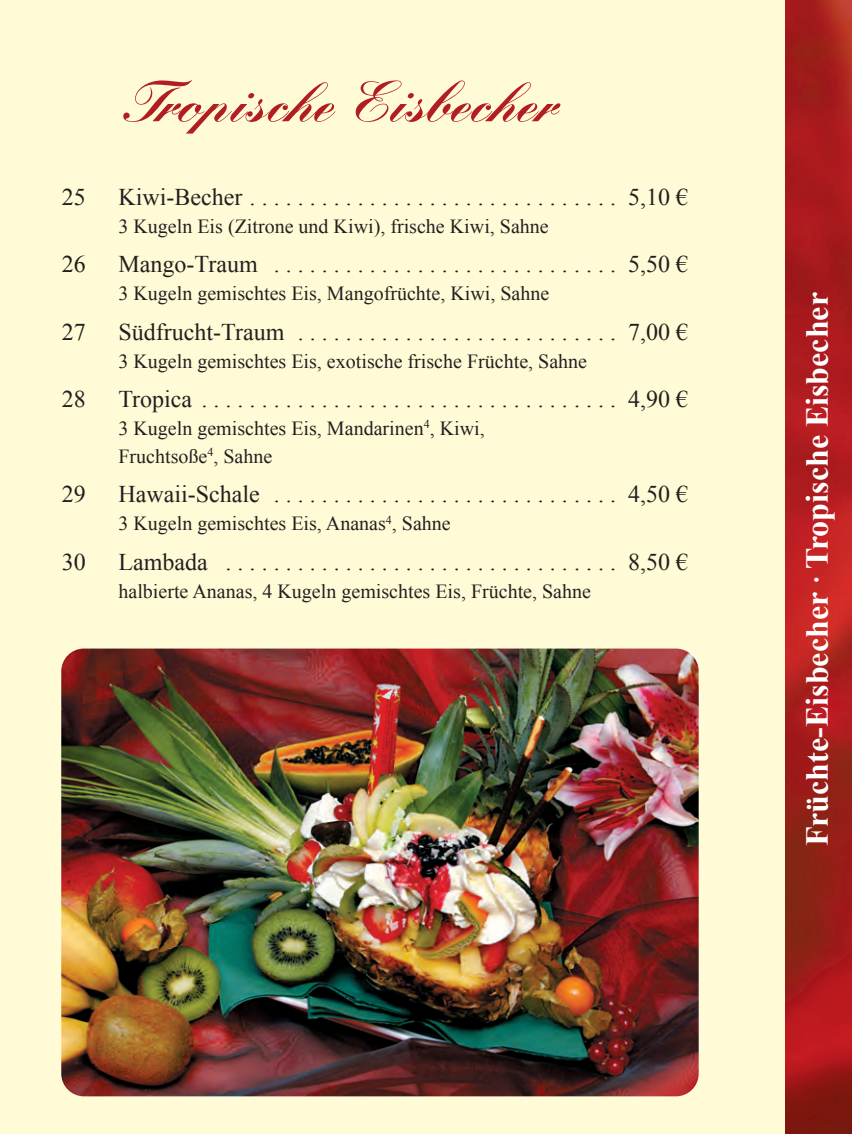
<style>
.page{position:relative;width:852px;height:1134px;background:#fff}
.page>*{position:absolute;margin:0;border:0;box-sizing:border-box;transform-origin:0 0}
.t1{font:900 56px "Kuenstler Script";color:#b21d22}
.t2{font:700 32px "Times New Roman";color:#fff}
.t3{font:24px "Times New Roman";color:#231f20}
.t4{font:20px/28px "Times New Roman";color:#231f20}
</style>
<div class="page">
<div style="left:0;top:0;width:851px;height:1134px;background:#fffbd6"></div>
<img style="left:785px;top:0;width:66px;height:1134px">
<img style="left:61px;top:648px;width:637px;height:448px;border-radius:23px">
<h1 class="t1" style="left:123px;top:66px;width:435px">Tropische Eisbecher</h1>
<p class="t3" style="left:62px;top:181px;width:25px">25</p>
<p class="t3" style="left:118px;top:181px;width:571px">Kiwi-Becher . . . . . . . . . . . . . . . . . . . . . . . . . . . . . . . 5,10 €</p>
<p class="t4" style="left:118px;top:212px;width:431px">3 Kugeln Eis (Zitrone und Kiwi), frische Kiwi, Sahne</p>
<p class="t3" style="left:62px;top:248px;width:25px">26</p>
<p class="t3" style="left:118px;top:248px;width:571px">Mango-Traum . . . . . . . . . . . . . . . . . . . . . . . . . . . . . 5,50 €</p>
<p class="t4" style="left:118px;top:279px;width:432px">3 Kugeln gemischtes Eis, Mangofrüchte, Kiwi, Sahne</p>
<p class="t3" style="left:62px;top:315px;width:25px">27</p>
<p class="t3" style="left:118px;top:315px;width:571px">Südfrucht-Traum . . . . . . . . . . . . . . . . . . . . . . . . . . . 7,00 €</p>
<p class="t4" style="left:118px;top:347px;width:470px">3 Kugeln gemischtes Eis, exotische frische Früchte, Sahne</p>
<p class="t3" style="left:62px;top:383px;width:25px">28</p>
<p class="t3" style="left:118px;top:383px;width:571px">Tropica . . . . . . . . . . . . . . . . . . . . . . . . . . . . . . . . . . . 4,90 €</p>
<p class="t4" style="left:118px;top:414px;width:367px">3 Kugeln gemischtes Eis, Mandarinen<sup>4</sup>, Kiwi,<br>Fruchtsoße<sup>4</sup>, Sahne</p>
<p class="t3" style="left:62px;top:478px;width:25px">29</p>
<p class="t3" style="left:118px;top:478px;width:571px">Hawaii-Schale . . . . . . . . . . . . . . . . . . . . . . . . . . . . . 4,50 €</p>
<p class="t4" style="left:118px;top:509px;width:334px">3 Kugeln gemischtes Eis, Ananas<sup>4</sup>, Sahne</p>
<p class="t3" style="left:62px;top:545px;width:25px">30</p>
<p class="t3" style="left:118px;top:545px;width:571px">Lambada . . . . . . . . . . . . . . . . . . . . . . . . . . . . . . . . . 8,50 €</p>
<p class="t4" style="left:118px;top:577px;width:474px">halbierte Ananas, 4 Kugeln gemischtes Eis, Früchte, Sahne</p>
<h2 class="t2" style="left:794px;top:846px;width:556px;rotate:-90deg">Früchte-Eisbecher · Tropische Eisbecher</h2>
</div>
